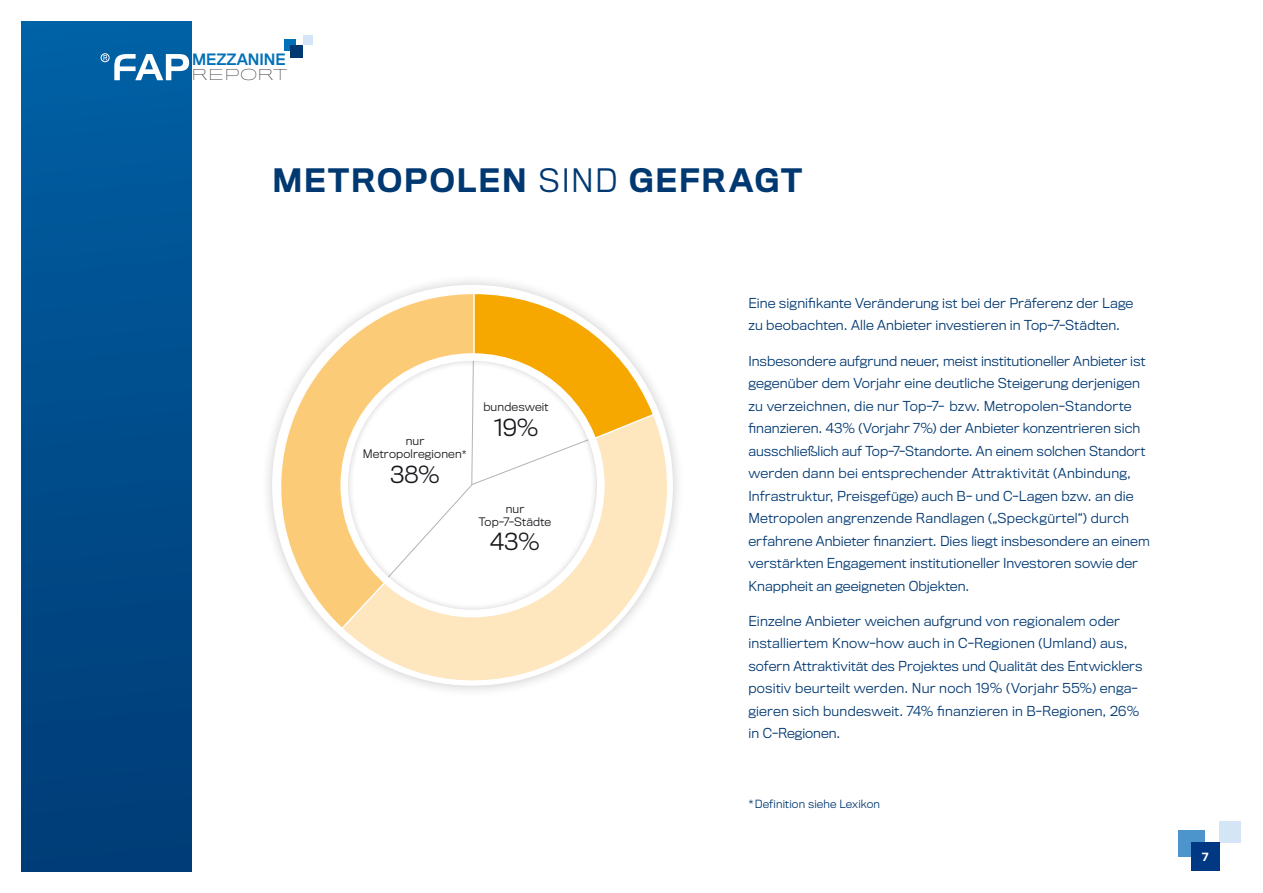
<style>
.page{position:relative;width:1263px;height:893px;background:#fff}
.page>*{position:absolute;margin:0;border:0;box-sizing:border-box;transform-origin:0 0}
.t1{font:500 30px "Titling Gothic FB Normal";letter-spacing:.065em;color:#003871}
.t2{font:300 21.75px "Titling Gothic FB Normal";color:#1a171c}
.t3{font:14.55px "Titling Gothic FB Normal Standard";color:#0070b8}
.t4{font:100 14.1px "Titling Gothic FB Extended";color:#1a171c}
.t5{font:300 12.75px/22.5px "Titling Gothic FB Normal";letter-spacing:.01em;color:#003871}
.t6{font:300 10.95px/13.5px "Titling Gothic FB Normal";letter-spacing:.015em;color:#1a171c;text-align:center}
.t7{font:300 10.5px "Titling Gothic FB Normal";letter-spacing:.015em;color:#003871}
.t8{font:500 10.5px "Titling Gothic FB Normal";color:#fff}
.s1{font-weight:300}
.s2{font-size:9.75px}
</style>
<div class="page">
<div style="left:21px;top:21px;width:170px;height:851px;background:linear-gradient(to bottom,#0060a4,#003b75)"></div>
<div style="left:284px;top:39px;width:12px;height:12px;background:#0070b8"></div>
<div style="left:303px;top:36px;width:9px;height:9px;background:#d4e6f5"></div>
<div style="left:290px;top:45px;width:13px;height:13px;background:#003871"></div>
<svg style="left:114px;top:54px;width:75px;height:26px"></svg>
<svg style="left:104px;top:55px;width:3px;height:5px"></svg>
<div style="left:101px;top:53px;width:8px;height:9px;border:1px solid #fff;border-radius:50%"></div>
<div style="left:1219px;top:821px;width:22px;height:22px;background:#d4e6f5"></div>
<div style="left:1191px;top:843px;width:28px;height:28px;background:#003883"></div>
<svg style="left:1178px;top:830px;width:26px;height:26px"></svg>
<svg style="left:267px;top:323px;width:81px;height:307px"></svg>
<svg style="left:340px;top:413px;width:338px;height:278px"></svg>
<svg style="left:348px;top:292px;width:307px;height:318px"></svg>
<div style="left:346px;top:359px;width:252px;height:252px;background:#1a171c;opacity:.25"></div>
<p class="t3" style="left:192px;top:51px;width:95px">MEZZANINE</p>
<p class="t4" style="left:191px;top:66px;width:98px">REPORT</p>
<h1 class="t1" style="left:272px;top:162px;width:531px">METROPOLEN <span class="s1">SIND</span> GEFRAGT</h1>
<p class="t6" style="left:363px;top:434px;width:106px">nur<br>Metropolregionen<span class="s2">*</span></p>
<h2 class="t2" style="left:390px;top:461px;width:51px">38%</h2>
<p class="t6" style="left:483px;top:400px;width:67px">bundesweit</p>
<h2 class="t2" style="left:493px;top:414px;width:47px">19%</h2>
<p class="t6" style="left:479px;top:502px;width:74px">nur<br>Top-7-Städte</p>
<h2 class="t2" style="left:490px;top:529px;width:51px">43%</h2>
<p class="t5" style="left:748px;top:292px;width:386px">Eine signifikante Veränderung ist bei der Präferenz der Lage zu beobachten. Alle Anbieter investieren in Top-7-Städten.</p>
<p class="t5" style="left:748px;top:349px;width:403px">Insbesondere aufgrund neuer, meist institutioneller Anbieter ist gegenüber dem Vorjahr eine deutliche Steigerung derjenigen zu verzeichnen, die nur Top-7- bzw. Metropolen-Standorte finanzieren. 43% (Vorjahr 7%) der Anbieter konzentrieren sich ausschließlich auf Top-7-Standorte. An einem solchen Standort werden dann bei entsprechender Attraktivität (Anbindung, Infrastruktur, Preisgefüge) auch B- und C-Lagen bzw. an die Metropolen angrenzende Randlagen („Speckgürtel“) durch erfahrene Anbieter finanziert. Dies liegt insbesondere an einem verstärkten Engagement institutioneller Investoren sowie der Knappheit an geeigneten Objekten.</p>
<p class="t5" style="left:748px;top:610px;width:396px">Einzelne Anbieter weichen aufgrund von regionalem oder installiertem Know-how auch in C-Regionen (Umland) aus, sofern Attraktivität des Projektes und Qualität des Entwicklers positiv beurteilt werden. Nur noch 19% (Vorjahr 55%) enga&shy;gieren sich bundesweit. 74% finanzieren in B-Regionen, 26% in C-Regionen.</p>
<p class="t7" style="left:748px;top:798px;width:133px">*Definition siehe Lexikon</p>
<p class="t8" style="left:1202px;top:850px;width:8px">7</p>
</div>
